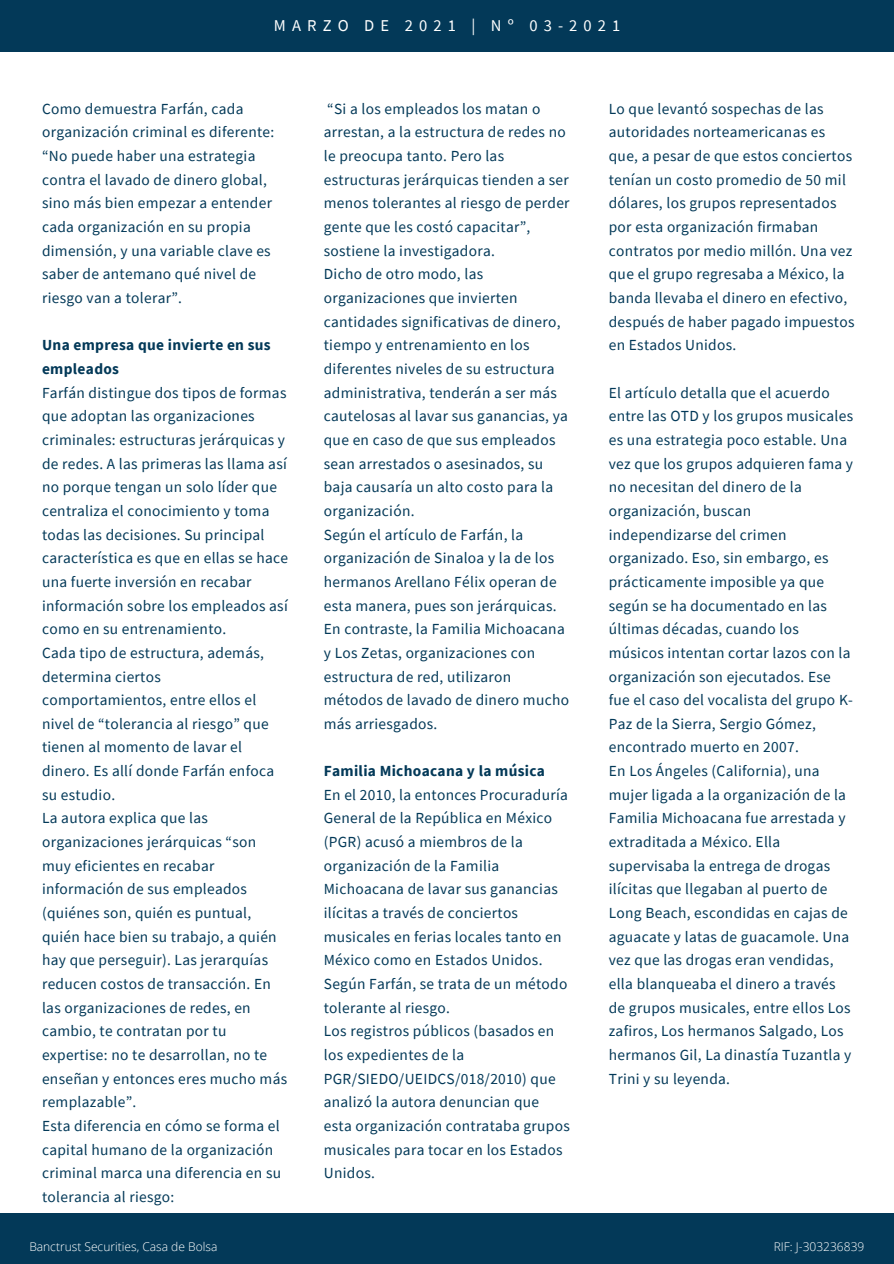
<style>
.page{position:relative;width:894px;height:1264px;background:#fff}
.page>*{position:absolute;margin:0;border:0;box-sizing:border-box;transform-origin:0 0}
.t1{font:16.5px "Source Sans Pro";letter-spacing:.37em;color:#fff}
.t2{font:15.45px/23.7px "Source Sans Pro";letter-spacing:.02em;color:#033958}
.t3{font:700 15.45px/23.7px "Source Sans Pro";letter-spacing:.02em;color:#033958}
.t4{font:300 12px "Open Sans";color:#fff}
</style>
<div class="page">
<div style="left:0;top:0;width:893px;height:51px;background:#033958"></div>
<div style="left:0;top:1213px;width:893px;height:50px;background:#033958"></div>
<p class="t1" style="left:274px;top:14px;width:348px">MARZO DE 2021 | Nº 03-2021</p>
<p class="t2" style="left:42px;top:96px;width:234px">Como demuestra Farfán, cada organización criminal es diferente: “No puede haber una estrategia contra el lavado de dinero global, sino más bien empezar a entender cada organización en su propia dimensión, y una variable clave es saber de antemano qué nivel de riesgo van a tolerar”.</p>
<p class="t3" style="left:42px;top:333px;width:230px">Una empresa que invierte en sus empleados</p>
<p class="t2" style="left:42px;top:380px;width:247px">Farfán distingue dos tipos de formas que adoptan las organizaciones criminales: estructuras jerárquicas y de redes. A las primeras las llama así no porque tengan un solo líder que centraliza el conocimiento y toma todas las decisiones. Su principal característica es que en ellas se hace una fuerte inversión en recabar información sobre los empleados así como en su entrenamiento.</p>
<p class="t2" style="left:42px;top:640px;width:234px">Cada tipo de estructura, además, determina ciertos comportamientos, entre ellos el nivel de “tolerancia al riesgo” que tienen al momento de lavar el dinero. Es allí donde Farfán enfoca su estudio.</p>
<p class="t2" style="left:42px;top:806px;width:246px">La autora explica que las organizaciones jerárquicas “son muy eficientes en recabar información de sus empleados (quiénes son, quién es puntual, quién hace bien su trabajo, a quién hay que perseguir). Las jerarquías reducen costos de transacción. En las organizaciones de redes, en cambio, te contratan por tu expertise: no te desarrollan, no te enseñan y entonces eres mucho más remplazable”.</p>
<p class="t2" style="left:42px;top:1113px;width:240px">Esta diferencia en cómo se forma el capital humano de la organización criminal marca una diferencia en su tolerancia al riesgo:</p>
<p class="t2" style="left:324px;top:96px;width:247px">“Si a los empleados los matan o arrestan, a la estructura de redes no le preocupa tanto. Pero las estructuras jerárquicas tienden a ser menos tolerantes al riesgo de perder gente que les costó capacitar”, sostiene la investigadora.</p>
<p class="t2" style="left:324px;top:262px;width:245px">Dicho de otro modo, las organizaciones que invierten cantidades significativas de dinero, tiempo y entrenamiento en los diferentes niveles de su estructura administrativa, tenderán a ser más cautelosas al lavar sus ganancias, ya que en caso de que sus empleados sean arrestados o asesinados, su baja causaría un alto costo para la organización.</p>
<p class="t2" style="left:324px;top:522px;width:247px">Según el artículo de Farfán, la organización de Sinaloa y la de los hermanos Arellano Félix operan de esta manera, pues son jerárquicas.<br>En contraste, la Familia Michoacana y Los Zetas, organizaciones con estructura de red, utilizaron métodos de lavado de dinero mucho más arriesgados.</p>
<p class="t3" style="left:324px;top:758px;width:223px">Familia Michoacana y la música</p>
<p class="t2" style="left:324px;top:782px;width:245px">En el 2010, la entonces Procuraduría<br>General de la República en México (PGR) acusó a miembros de la organización de la Familia<br>Michoacana de lavar sus ganancias ilícitas a través de conciertos musicales en ferias locales tanto en<br>México como en Estados Unidos.<br>Según Farfán, se trata de un método tolerante al riesgo.</p>
<p class="t2" style="left:324px;top:1019px;width:247px">Los registros públicos (basados en los expedientes de la<br>PGR/SIEDO/UEIDCS/018/2010) que analizó la autora denuncian que esta organización contrataba grupos musicales para tocar en los Estados<br>Unidos.</p>
<p class="t2" style="left:608px;top:96px;width:247px">Lo que levantó sospechas de las autoridades norteamericanas es que, a pesar de que estos conciertos tenían un costo promedio de 50 mil dólares, los grupos representados por esta organización firmaban contratos por medio millón. Una vez que el grupo regresaba a México, la banda llevaba el dinero en efectivo, después de haber pagado impuestos en Estados Unidos.</p>
<p class="t2" style="left:608px;top:380px;width:246px">El artículo detalla que el acuerdo entre las OTD y los grupos musicales es una estrategia poco estable. Una vez que los grupos adquieren fama y no necesitan del dinero de la organización, buscan independizarse del crimen organizado. Eso, sin embargo, es prácticamente imposible ya que según se ha documentado en las últimas décadas, cuando los músicos intentan cortar lazos con la organización son ejecutados. Ese fue el caso del vocalista del grupo K-<br>Paz de la Sierra, Sergio Gómez, encontrado muerto en 2007.</p>
<p class="t2" style="left:608px;top:758px;width:244px">En Los Ángeles (California), una mujer ligada a la organización de la<br>Familia Michoacana fue arrestada y extraditada a México. Ella supervisaba la entrega de drogas ilícitas que llegaban al puerto de<br>Long Beach, escondidas en cajas de aguacate y latas de guacamole. Una vez que las drogas eran vendidas, ella blanqueaba el dinero a través de grupos musicales, entre ellos Los zafiros, Los hermanos Salgado, Los hermanos Gil, La dinastía Tuzantla y<br>Trini y su leyenda.</p>
<p class="t4" style="left:29px;top:1238px;width:189px">Banctrust Securities, Casa de Bolsa</p>
<p class="t4" style="left:773px;top:1238px;width:92px">RIF: J-303236839</p>
</div>
